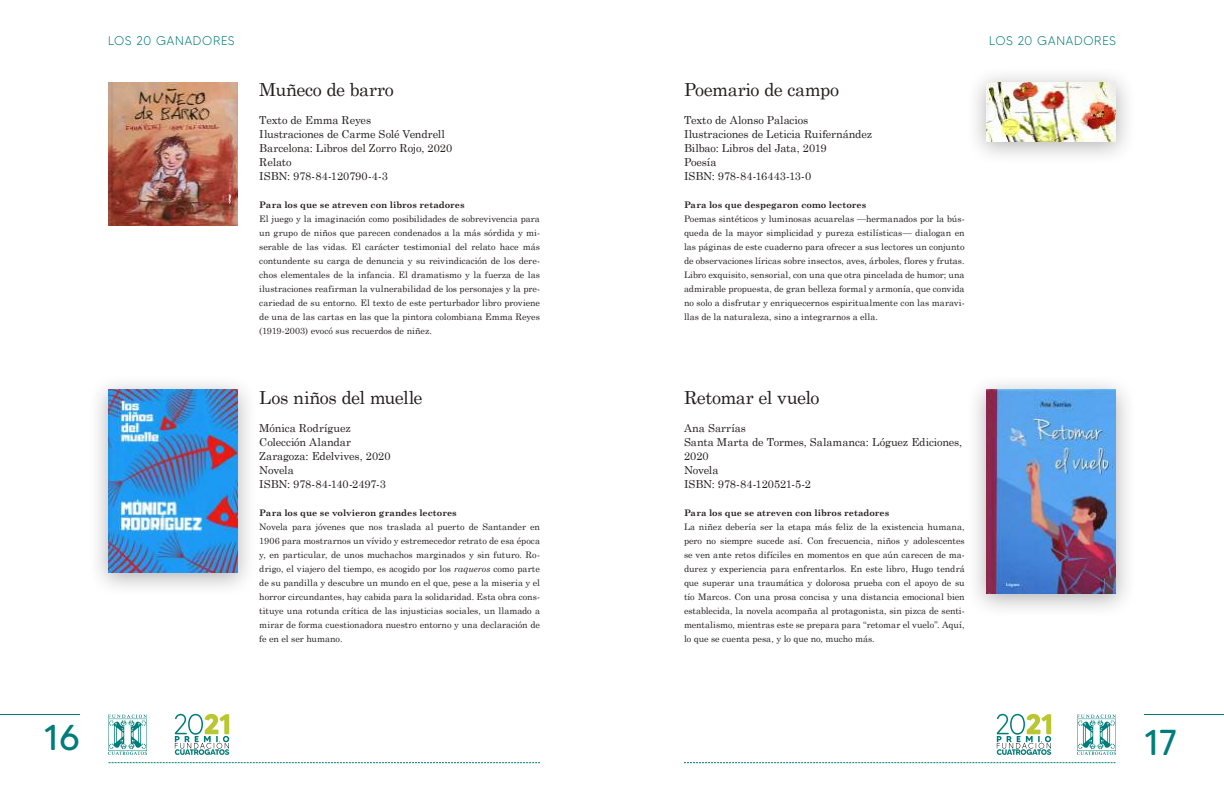
<style>
.page{position:relative;width:1224px;height:792px;background:#fff}
.page>*{position:absolute;margin:0;border:0;box-sizing:border-box;transform-origin:0 0}
.t1{font:36px "MADE Tommy Soft";color:#007d7a}
.t2{font:18px "Century Schoolbook";letter-spacing:-.025em;color:#241f1f}
.t3{font:300 12.6px "MADE Tommy Soft";letter-spacing:.04em;color:#007d7a}
.t4{font:11px/14px "Century Schoolbook";letter-spacing:-.005em;color:#241f1f}
.t5{font:9px/14px "Century Schoolbook";color:#241f1f;text-align:justify}
.t6{font:700 9px "Century Schoolbook";color:#241f1f}
.s1{font-style:italic}
</style>
<div class="page">
<hr style="left:1144px;top:714px;width:80px;height:1px;background:#007d7a">
<hr style="left:0;top:714px;width:80px;height:1px;background:#007d7a">
<svg style="left:108px;top:715px;width:39px;height:40px"></svg>
<svg style="left:1077px;top:715px;width:39px;height:40px"></svg>
<svg style="left:109px;top:762px;width:431px;height:1px"></svg>
<svg style="left:684px;top:762px;width:431px;height:1px"></svg>
<svg style="left:175px;top:714px;width:54px;height:41px"></svg>
<svg style="left:997px;top:714px;width:54px;height:41px"></svg>
<div style="left:88px;top:374px;width:169px;height:223px;background:#241f1f;opacity:.35"></div>
<img style="left:108px;top:390px;width:129px;height:183px">
<div style="left:967px;top:66px;width:169px;height:100px;background:#241f1f;opacity:.35"></div>
<img style="left:987px;top:82px;width:129px;height:60px">
<div style="left:967px;top:374px;width:169px;height:244px;background:#241f1f;opacity:.35"></div>
<img style="left:987px;top:390px;width:129px;height:204px">
<img style="left:108px;top:82px;width:129px;height:144px">
<h3 class="t3" style="left:108px;top:33px;width:128px">LOS 20 GANADORES</h3>
<h3 class="t3" style="left:989px;top:33px;width:128px">LOS 20 GANADORES</h3>
<h2 class="t2" style="left:259px;top:74px;width:136px">Muñeco de barro</h2>
<p class="t4" style="left:259px;top:112px;width:194px">Texto de Emma Reyes<br>Ilustraciones de Carme Solé Vendrell<br>Barcelona: Libros del Zorro Rojo, 2020<br>Relato<br>ISBN: 978-84-120790-4-3</p>
<p class="t6" style="left:259px;top:198px;width:207px">Para los que se atreven con libros retadores</p>
<p class="t5" style="left:259px;top:211px;width:282px">El juego y la imaginación como posibilidades de sobrevivencia para un grupo de niños que parecen condenados a la más sórdida y mi&shy;serable de las vidas. El carácter testimonial del relato hace más contundente su carga de denuncia y su reivindicación de los dere&shy;chos elementales de la infancia. El dramatismo y la fuerza de las ilustraciones reafirman la vulnerabilidad de los personajes y la pre&shy;cariedad de su entorno. El texto de este perturbador libro proviene de una de las cartas en las que la pintora colombiana Emma Reyes (1919-2003) evocó sus recuerdos de niñez.</p>
<h2 class="t2" style="left:259px;top:382px;width:165px">Los niños del muelle</h2>
<p class="t4" style="left:259px;top:420px;width:133px">Mónica Rodríguez<br>Colección Alandar<br>Zaragoza: Edelvives, 2020<br>Novela<br>ISBN: 978-84-140-2497-3</p>
<p class="t6" style="left:259px;top:506px;width:199px">Para los que se volvieron grandes lectores</p>
<p class="t5" style="left:259px;top:519px;width:282px">Novela para jóvenes que nos traslada al puerto de Santander en 1906 para mostrarnos un vívido y estremecedor retrato de esa época y, en particular, de unos muchachos marginados y sin futuro. Ro&shy;drigo, el viajero del tiempo, es acogido por los <span class="s1">raqueros</span> como parte de su pandilla y descubre un mundo en el que, pese a la miseria y el horror circundantes, hay cabida para la solidaridad. Esta obra cons&shy;tituye una rotunda crítica de las injusticias sociales, un llamado a mirar de forma cuestionadora nuestro entorno y una declaración de fe en el ser humano.</p>
<h2 class="t2" style="left:684px;top:74px;width:157px">Poemario de campo</h2>
<p class="t4" style="left:684px;top:112px;width:189px">Texto de Alonso Palacios<br>Ilustraciones de Leticia Ruifernández<br>Bilbao: Libros del Jata, 2019<br>Poesía<br>ISBN: 978-84-16443-13-0</p>
<p class="t6" style="left:684px;top:198px;width:184px">Para los que despegaron como lectores</p>
<p class="t5" style="left:684px;top:211px;width:282px">Poemas sintéticos y luminosas acuarelas —hermanados por la bús&shy;queda de la mayor simplicidad y pureza estilísticas— dialogan en las páginas de este cuaderno para ofrecer a sus lectores un conjunto de observaciones líricas sobre insectos, aves, árboles, flores y frutas.<br>Libro exquisito, sensorial, con una que otra pincelada de humor; una admirable propuesta, de gran belleza formal y armonía, que convida no solo a disfrutar y enriquecernos espiritualmente con las maravi&shy;llas de la naturaleza, sino a integrarnos a ella.</p>
<h2 class="t2" style="left:684px;top:382px;width:137px">Retomar el vuelo</h2>
<p class="t4" style="left:684px;top:420px;width:280px">Ana Sarrías<br>Santa Marta de Tormes, Salamanca: Lóguez Ediciones,<br>2020<br>Novela<br>ISBN: 978-84-120521-5-2</p>
<p class="t6" style="left:684px;top:506px;width:207px">Para los que se atreven con libros retadores</p>
<p class="t5" style="left:684px;top:519px;width:282px">La niñez debería ser la etapa más feliz de la existencia humana, pero no siempre sucede así. Con frecuencia, niños y adolescentes se ven ante retos difíciles en momentos en que aún carecen de ma&shy;durez y experiencia para enfrentarlos. En este libro, Hugo tendrá que superar una traumática y dolorosa prueba con el apoyo de su tío Marcos. Con una prosa concisa y una distancia emocional bien establecida, la novela acompaña al protagonista, sin pizca de senti&shy;mentalismo, mientras este se prepara para “retomar el vuelo”. Aquí, lo que se cuenta pesa, y lo que no, mucho más.</p>
<h1 class="t1" style="left:44px;top:716px;width:38px">16</h1>
<h1 class="t1" style="left:1144px;top:720px;width:35px">17</h1>
</div>
